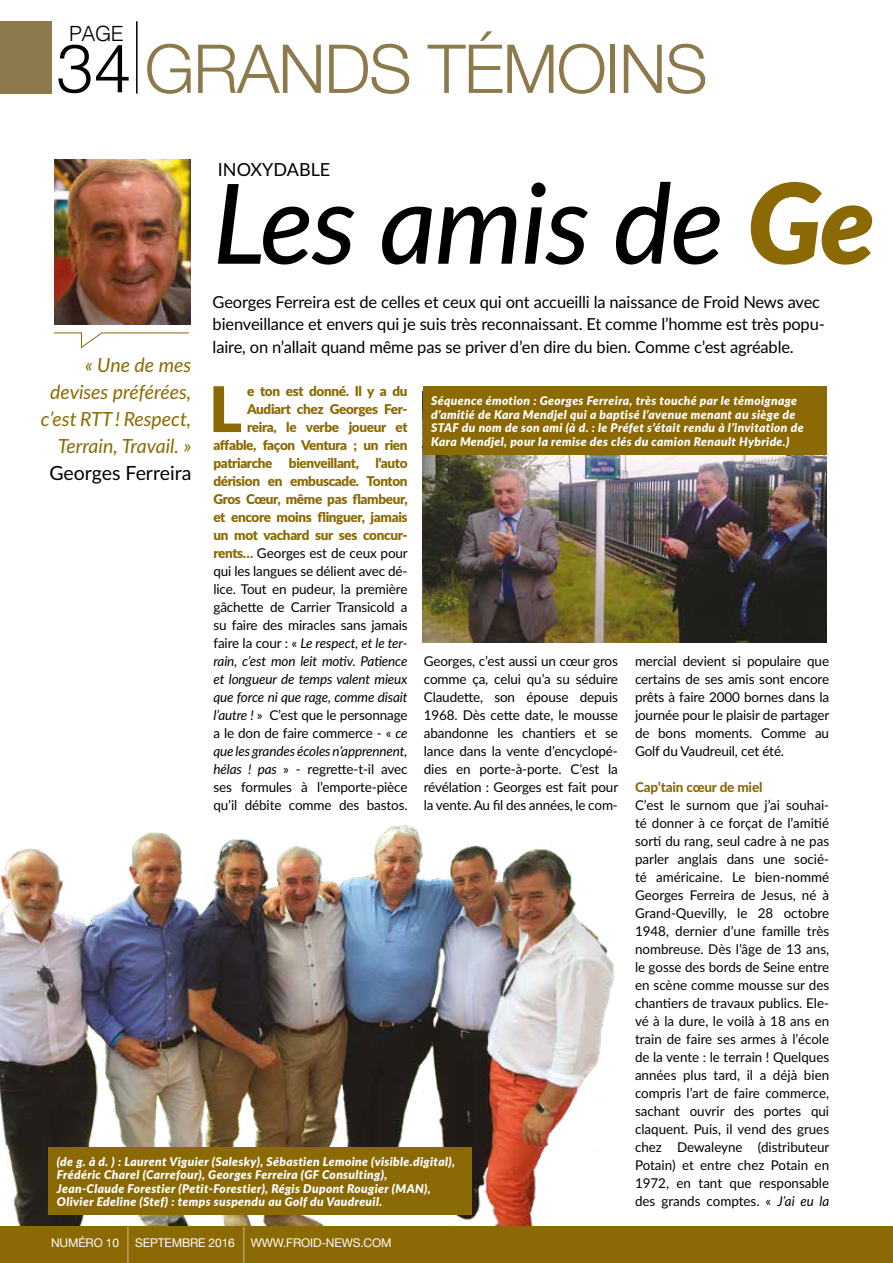
<style>
.page{position:relative;width:893px;height:1263px;background:#fff}
.page>*{position:absolute;margin:0;border:0;box-sizing:border-box;transform-origin:0 0}
.t1{font:italic 500 111px "Lato";letter-spacing:-.01em;color:#000}
.t2{font:300 67.5px "Helvetica Neue";letter-spacing:-.02em;color:#8d7a4c}
.t3{font:900 62.85px "Lato";color:#8b6904}
.t4{font:300 21px "Helvetica";color:#000}
.t5{font:italic 19.5px/27px "Lato";color:#8b6904;text-align:right}
.t6{font:19.5px "Lato";color:#000}
.t7{font:18px "Lato";color:#000}
.t8{font:16.5px/22.5px "Lato";letter-spacing:-.01em;color:#000}
.t9{font:13.5px/18px "Lato";letter-spacing:-.01em;color:#000;text-align:justify}
.t10{font:800 13.5px "Lato";letter-spacing:-.01em;color:#8b6904}
.t11{font:italic 900 12px/13.5px "Lato";letter-spacing:.03em;color:#fff}
.t12{font:12px "Helvetica Neue";letter-spacing:-.01em;color:#fff}
.s1{font-family:"Helvetica";color:#000}
.s2{font-weight:900;color:#8b6904}
.s3{font-style:italic}
</style>
<div class="page">
<img style="left:0;top:825px;width:621px;height:402px">
<div style="left:0;top:21px;width:51px;height:73px;background:#8d7a4c"></div>
<hr style="left:136px;top:21px;width:2px;height:73px;background:#000">
<div style="left:0;top:1227px;width:893px;height:36px;background:#8b6904"></div>
<hr style="left:128px;top:1227px;width:1px;height:36px;background:#fff">
<hr style="left:243px;top:1227px;width:1px;height:36px;background:#fff">
<svg style="left:54px;top:332px;width:135px;height:17px"></svg>
<img style="left:54px;top:159px;width:136px;height:165px">
<div style="left:48px;top:1147px;width:424px;height:67px;background:#8b6904"></div>
<img style="left:423px;top:455px;width:404px;height:188px">
<div style="left:423px;top:386px;width:404px;height:69px;background:#8b6904"></div>
<h3 class="t4" style="left:69px;top:15px;width:56px">PAGE</h3>
<h2 class="t2" style="left:56px;top:14px;width:653px"><span class="s1">34</span> GRANDS TÉMOINS</h2>
<h3 class="t7" style="left:218px;top:157px;width:114px">INOXYDABLE</h3>
<h1 class="t1" style="left:213px;top:144px;width:664px">Les amis de <span class="s2">Ge</span></h1>
<p class="t8" style="left:213px;top:290px;width:614px">Georges Ferreira est de celles et ceux qui ont accueilli la naissance de Froid News avec bienveillance et envers qui je suis très reconnaissant. Et comme l’homme est très popu&shy;laire, on n’allait quand même pas se priver d’en dire du bien. Comme c’est agréable.</p>
<h3 class="t5" style="left:41px;top:351px;width:152px">« Une de mes devises préférées, c’est RTT ! Respect,<br>Terrain, Travail. »</h3>
<h3 class="t6" style="left:49px;top:459px;width:143px">Georges Ferreira</h3>
<p class="t9" style="left:213px;top:382px;width:196px;text-align:right"><span class="s2">e ton est donné. Il y a du<br>Audiart chez Georges Fer-<br>reira, le verbe joueur et affable, façon Ventura ; un rien patriarche bienveillant, l’auto dérision en embuscade. Tonton<br>Gros Cœur, même pas flambeur, et encore moins flinguer, jamais un mot vachard sur ses concur&shy;rents…</span> Georges est de ceux pour qui les langues se délient avec dé&shy;lice. Tout en pudeur, la première gâchette de Carrier Transicold a su faire des miracles sans jamais faire la cour : « <span class="s3">Le respect, et le ter&shy;rain, c’est mon leit motiv. Patience et longueur de temps valent mieux que force ni que rage, comme disait l’autre !</span> » C’est que le personnage a le don de faire commerce - « <span class="s3">ce que les grandes écoles n’apprennent, hélas ! pas</span> » - regrette-t-il avec ses formules à l’emporte-pièce qu’il débite comme des bastos.</p>
<h3 class="t3" style="left:209px;top:362px;width:35px">L</h3>
<p class="t11" style="left:431px;top:394px;width:374px">Séquence émotion : Georges Ferreira, très touché par le témoignage d’amitié de Kara Mendjel qui a baptisé l’avenue menant au siège de STAF du nom de son ami (à d. : le Préfet s’était rendu à l’invitation de Kara Mendjel, pour la remise des clés du camion Renault Hybride.)</p>
<p class="t9" style="left:424px;top:652px;width:196px">Georges, c’est aussi un cœur gros comme ça, celui qu’a su séduire Claudette, son épouse depuis 1968. Dès cette date, le mousse abandonne les chantiers et se lance dans la vente d’encyclopé&shy;dies en porte-à-porte. C’est la révélation : Georges est fait pour la vente. Au fil des années, le com-</p>
<p class="t9" style="left:635px;top:651px;width:196px">mercial devient si populaire que certains de ses amis sont encore prêts à faire 2000 bornes dans la journée pour le plaisir de partager de bons moments. Comme au Golf du Vaudreuil, cet été.</p>
<p class="t10" style="left:635px;top:777px;width:129px">Cap’tain cœur de miel</p>
<p class="t9" style="left:635px;top:796px;width:196px">C’est le surnom que j’ai souhai&shy;té donner à ce forçat de l’amitié sorti du rang, seul cadre à ne pas parler anglais dans une socié&shy;té américaine. Le bien-nommé Georges Ferreira de Jesus, né à Grand-Quevilly, le 28 octobre 1948, dernier d’une famille très nombreuse. Dès l’âge de 13 ans, le gosse des bords de Seine entre en scène comme mousse sur des chantiers de travaux publics. Ele&shy;vé à la dure, le voilà à 18 ans en train de faire ses armes à l’école de la vente : le terrain ! Quelques années plus tard, il a déjà bien compris l’art de faire commerce, sachant ouvrir des portes qui claquent. Puis, il vend des grues chez Dewaleyne (distributeur Potain) et entre chez Potain en 1972, en tant que responsable des grands comptes. « <span class="s3">J’ai eu la</span></p>
<p class="t11" style="left:57px;top:1154px;width:400px">(de g. à d. ) : Laurent Viguier (Salesky), Sébastien Lemoine (visible.digital), Frédéric Charel (Carrefour), Georges Ferreira (GF Consulting), Jean-Claude Forestier (Petit-Forestier), Régis Dupont Rougier (MAN), Olivier Edeline (Stef) : temps suspendu au Golf du Vaudreuil.</p>
<p class="t12" style="left:51px;top:1234px;width:70px">NUMÉRO 10</p>
<p class="t12" style="left:135px;top:1234px;width:101px">SEPTEMBRE 2016</p>
<p class="t12" style="left:251px;top:1234px;width:142px">WWW.FROID-NEWS.COM</p>
</div>
